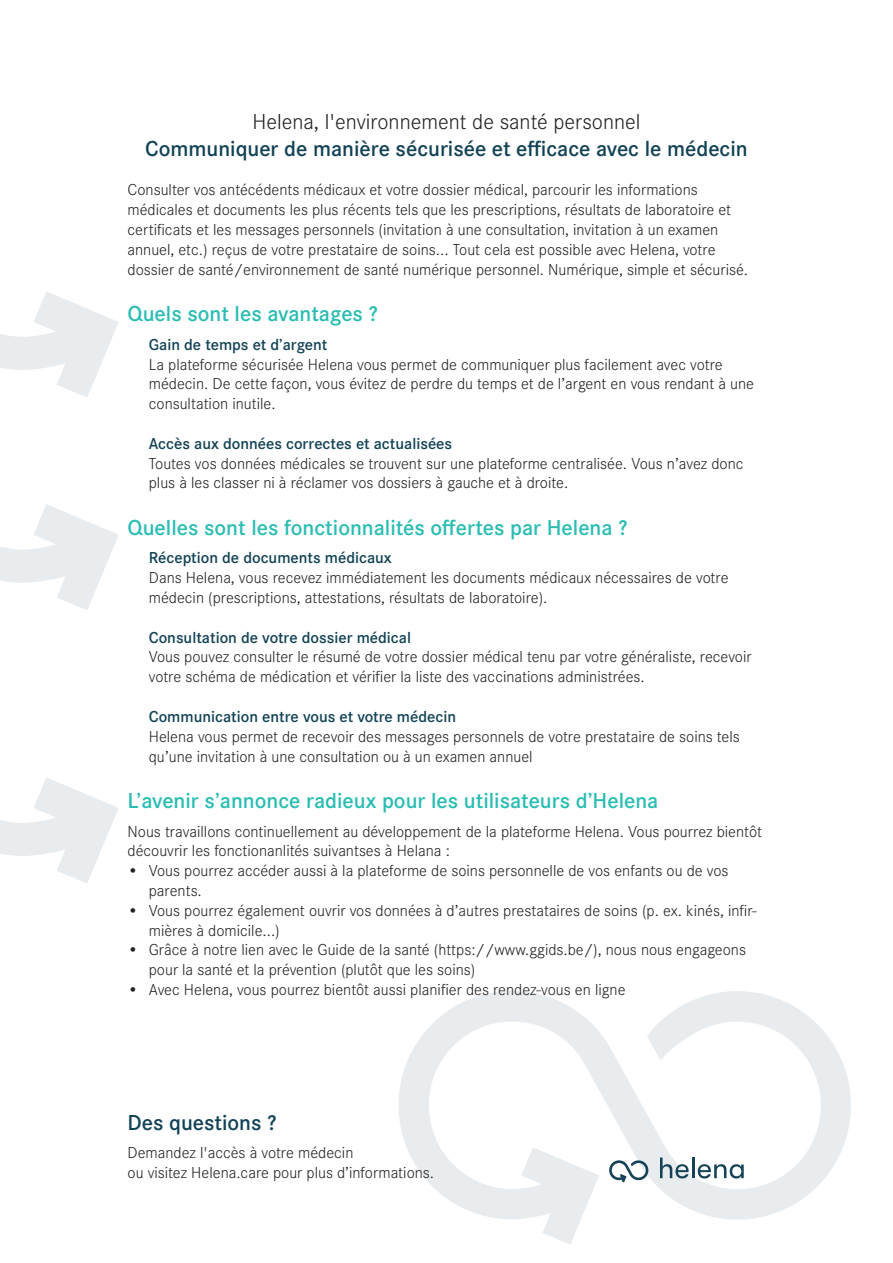
<style>
.page{position:relative;width:893px;height:1263px;background:#fff}
.page>*{position:absolute;margin:0;border:0;box-sizing:border-box;transform-origin:0 0}
.t1{font:600 22.5px "Corporate S";color:#2abdb3}
.t2{font:600 22.5px "Corporate S";color:#114255}
.t3{font:300 22.5px "Corporate S";color:#231f20}
.t4{font:300 16.5px/19.8px "Corporate S";color:#231f20}
.t5{font:600 16.5px "Corporate S";color:#114255}
</style>
<div class="page">
<svg style="left:398px;top:991px;width:453px;height:253px"></svg>
<svg style="left:0;top:504px;width:118px;height:106px"></svg>
<svg style="left:0;top:291px;width:119px;height:106px"></svg>
<svg style="left:0;top:777px;width:119px;height:106px"></svg>
<svg style="left:698px;top:1164px;width:46px;height:14px"></svg>
<hr style="left:692px;top:1157px;width:2px;height:21px;background:#154256">
<svg style="left:660px;top:1157px;width:29px;height:21px"></svg>
<svg style="left:609px;top:1160px;width:39px;height:22px"></svg>
<h1 class="t3" style="left:252px;top:107px;width:390px">Helena, l'environnement de santé personnel</h1>
<h1 class="t2" style="left:145px;top:133px;width:604px">Communiquer de manière sécurisée et efficace avec le médecin</h1>
<p class="t4" style="left:128px;top:179px;width:622px">Consulter vos antécédents médicaux et votre dossier médical, parcourir les informations médicales et documents les plus récents tels que les prescriptions, résultats de laboratoire et certificats et les messages personnels (invitation à une consultation, invitation à un examen annuel, etc.) reçus de votre prestataire de soins... Tout cela est possible avec Helena, votre dossier de santé/environnement de santé numérique personnel. Numérique, simple et sécurisé.</p>
<h1 class="t1" style="left:128px;top:299px;width:252px">Quels sont les avantages ?</h1>
<p class="t5" style="left:149px;top:333px;width:180px">Gain de temps et d’argent</p>
<p class="t4" style="left:149px;top:354px;width:607px">La plateforme sécurisée Helena vous permet de communiquer plus facilement avec votre médecin. De cette façon, vous évitez de perdre du temps et de l’argent en vous rendant à une consultation inutile.</p>
<p class="t5" style="left:149px;top:432px;width:305px">Accès aux données correctes et actualisées</p>
<p class="t4" style="left:149px;top:453px;width:596px">Toutes vos données médicales se trouvent sur une plateforme centralisée. Vous n’avez donc plus à les classer ni à réclamer vos dossiers à gauche et à droite.</p>
<h1 class="t1" style="left:128px;top:512px;width:501px">Quelles sont les fonctionnalités offertes par Helena ?</h1>
<p class="t5" style="left:149px;top:547px;width:244px">Réception de documents médicaux</p>
<p class="t4" style="left:149px;top:567px;width:581px">Dans Helena, vous recevez immédiatement les documents médicaux nécessaires de votre médecin (prescriptions, attestations, résultats de laboratoire).</p>
<p class="t5" style="left:149px;top:626px;width:264px">Consultation de votre dossier médical</p>
<p class="t4" style="left:149px;top:646px;width:604px">Vous pouvez consulter le résumé de votre dossier médical tenu par votre généraliste, recevoir votre schéma de médication et vérifier la liste des vaccinations administrées.</p>
<p class="t5" style="left:149px;top:705px;width:309px">Communication entre vous et votre médecin</p>
<p class="t4" style="left:149px;top:726px;width:593px">Helena vous permet de recevoir des messages personnels de votre prestataire de soins tels qu’une invitation à une consultation ou à un examen annuel</p>
<h1 class="t1" style="left:128px;top:786px;width:532px">L’avenir s’annonce radieux pour les utilisateurs d’Helena</h1>
<p class="t4" style="left:128px;top:821px;width:636px">Nous travaillons continuellement au développement de la plateforme Helena. Vous pourrez bientôt découvrir les fonctionanlités suivantses à Helana :</p>
<p class="t4" style="left:149px;top:860px;width:581px;text-indent:-21px">• Vous pourrez accéder aussi à la plateforme de soins personnelle de vos enfants ou de vos parents.</p>
<p class="t4" style="left:149px;top:900px;width:609px;text-indent:-21px">• Vous pourrez également ouvrir vos données à d’autres prestataires de soins (p. ex. kinés, infir&shy;mières à domicile...)</p>
<p class="t4" style="left:149px;top:939px;width:599px;text-indent:-21px">• Grâce à notre lien avec le Guide de la santé (https://www.ggids.be/), nous nous engageons pour la santé et la prévention (plutôt que les soins)</p>
<p class="t4" style="left:128px;top:979px;width:499px">• Avec Helena, vous pourrez bientôt aussi planifier des rendez-vous en ligne</p>
<h1 class="t2" style="left:128px;top:1107px;width:150px">Des questions ?</h1>
<p class="t4" style="left:128px;top:1142px;width:308px">Demandez l'accès à votre médecin<br>ou visitez Helena.care pour plus d’informations.</p>
</div>
